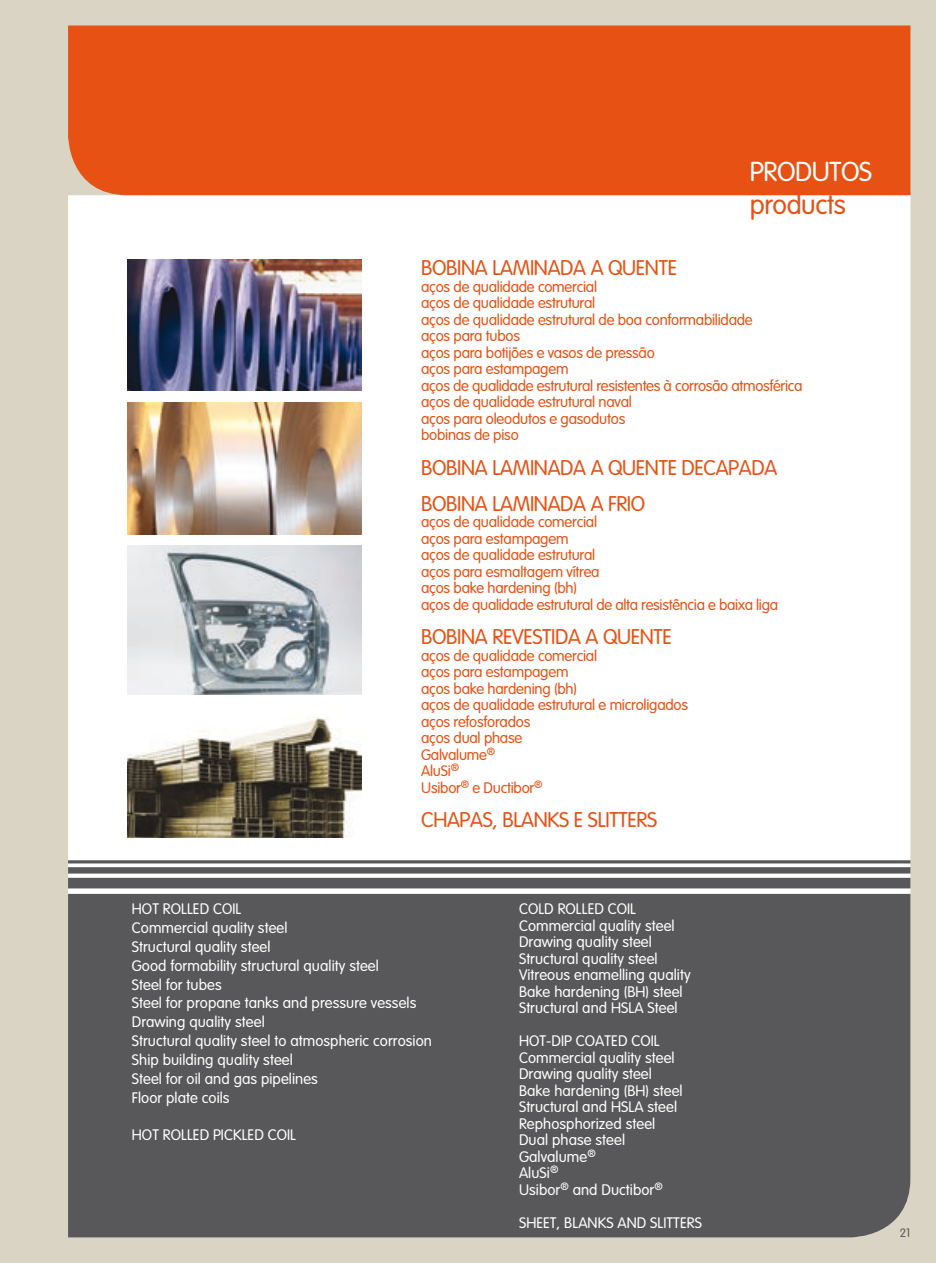
<style>
.page{position:relative;width:936px;height:1263px;background:#fff}
.page>*{position:absolute;margin:0;border:0;box-sizing:border-box;transform-origin:0 0}
.t1{font:300 27px "VAG Rounded Std";letter-spacing:-.015em;color:#fff}
.t2{font:300 27px "VAG Rounded Std";letter-spacing:-.015em;color:#e75113}
.t3{font:300 21px "VAG Rounded Std";letter-spacing:-.015em;color:#e75113}
.t4{font:300 15px/16.5px "VAG Rounded Std";letter-spacing:.005em;color:#fff}
.t5{font:300 15px/16.5px "VAG Rounded Std";letter-spacing:-.015em;color:#e75113}
.t6{font:300 12px "VAG Rounded";color:#58585a}
</style>
<div class="page">
<div style="left:0;top:0;width:935px;height:1263px;background:#d9d4c3"></div>
<div style="left:68px;top:195px;width:842px;height:699px;background:#fff"></div>
<div style="left:68px;top:26px;width:842px;height:169px;background:#e75113"></div>
<div style="left:68px;top:878px;width:842px;height:10px;background:#58585a"></div>
<div style="left:68px;top:867px;width:842px;height:6px;background:#58585a"></div>
<hr style="left:68px;top:860px;width:842px;height:3px;background:#58585a">
<div style="left:68px;top:894px;width:842px;height:343px;background:#58585a"></div>
<img style="left:128px;top:402px;width:234px;height:132px">
<img style="left:128px;top:546px;width:234px;height:148px">
<img style="left:128px;top:706px;width:234px;height:132px">
<img style="left:128px;top:259px;width:234px;height:132px">
<h1 class="t1" style="left:749px;top:156px;width:124px">PRODUTOS</h1>
<h1 class="t2" style="left:749px;top:189px;width:97px">products</h1>
<h2 class="t3" style="left:421px;top:256px;width:12px">bobina</h2>
<h2 class="t3" style="left:492px;top:256px;width:13px">laminada</h2>
<h2 class="t3" style="left:590px;top:256px;width:30px">a quente</h2>
<p class="t5" style="left:421px;top:279px;width:383px">aços de qualidade comercial<br>aços de qualidade estrutural<br>aços de qualidade estrutural de boa conformabilidade<br>aços para tubos<br>aços para botijões e vasos de pressão<br>aços para estampagem<br>aços de qualidade estrutural resistentes à corrosão atmosférica aços de qualidade estrutural naval<br>aços para oleodutos e gasodutos<br>bobinas de piso</p>
<h2 class="t3" style="left:421px;top:455px;width:12px">bobina</h2>
<h2 class="t3" style="left:492px;top:455px;width:13px">laminada</h2>
<h2 class="t3" style="left:590px;top:455px;width:30px">a quente</h2>
<h2 class="t3" style="left:681px;top:455px;width:13px">decapada</h2>
<h2 class="t3" style="left:421px;top:491px;width:12px">bobina</h2>
<h2 class="t3" style="left:492px;top:491px;width:13px">laminada</h2>
<h2 class="t3" style="left:590px;top:491px;width:28px">a frio</h2>
<p class="t5" style="left:421px;top:514px;width:358px">aços de qualidade comercial<br>aços para estampagem<br>aços de qualidade estrutural<br>aços para esmaltagem vítrea<br>aços bake hardening (bh)<br>aços de qualidade estrutural de alta resistência e baixa liga</p>
<h2 class="t3" style="left:421px;top:625px;width:12px">bobina</h2>
<h2 class="t3" style="left:492px;top:625px;width:123px">REVESTIDA a quente</h2>
<p class="t5" style="left:421px;top:648px;width:268px">aços de qualidade comercial<br>aços para estampagem<br>aços bake hardening (bh)<br>aços de qualidade estrutural e microligados aços refosforados<br>aços dual phase<br>Galvalume<sup>®<br></sup>AluSi<sup>®<br></sup>Usibor<sup>®</sup> e Ductibor<sup>®</sup></p>
<h2 class="t3" style="left:421px;top:808px;width:13px">chapas</h2>
<h2 class="t3" style="left:492px;top:808px;width:22px">, blanks</h2>
<h2 class="t3" style="left:574px;top:808px;width:64px">eslitTers</h2>
<p class="t4" style="left:132px;top:900px;width:301px;line-height:18.9px">HOT ROLLED COIL<br>Commercial quality steel<br>Structural quality steel<br>Good formability structural quality steel<br>Steel for tubes<br>Steel for propane tanks and pressure vessels<br>Drawing quality steel<br>Structural quality steel to atmospheric corrosion<br>Ship building quality steel<br>Steel for oil and gas pipelines<br>Floor plate coils</p>
<p class="t4" style="left:132px;top:1127px;width:166px">HOT ROLLED PICKLED COIL</p>
<p class="t4" style="left:519px;top:901px;width:173px">COLD ROLLED COIL<br>Commercial quality steel<br>Drawing quality steel<br>Structural quality steel<br>Vitreous enamelling quality<br>Bake hardening (BH) steel<br>Structural and HSLA Steel</p>
<p class="t4" style="left:519px;top:1033px;width:165px">HOT-DIP COATED COIL<br>Commercial quality steel<br>Drawing quality steel<br>Bake hardening (BH) steel<br>Structural and HSLA steel<br>Rephosphorized steel<br>Dual phase steel<br>Galvalume<sup>®<br></sup>AluSi<sup>®<br></sup>Usibor<sup>®</sup> and Ductibor<sup>®</sup></p>
<p class="t4" style="left:519px;top:1215px;width:184px">SHEET, BLANKS AND SLITTERS</p>
<p class="t6" style="left:899px;top:1226px;width:12px">21</p>
</div>
